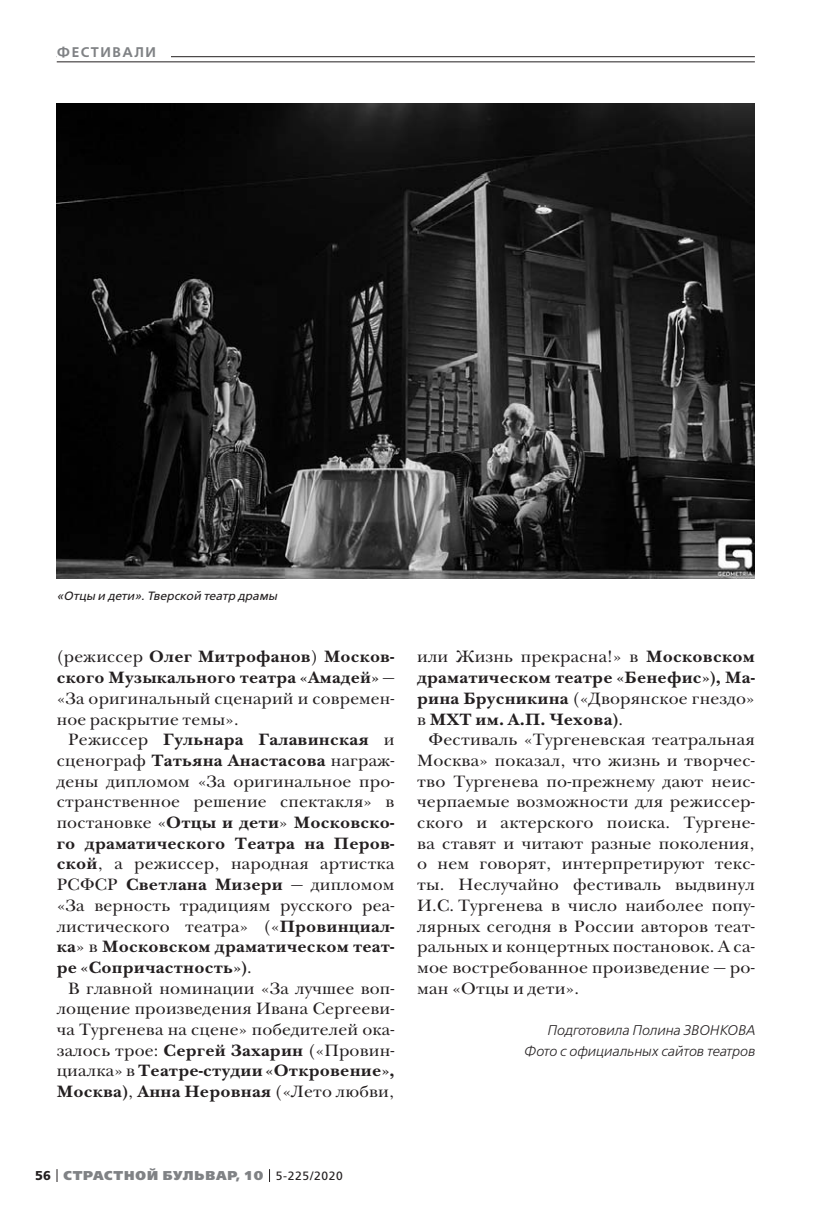
<style>
.page{position:relative;width:823px;height:1219px;background:#fff}
.page>*{position:absolute;margin:0;border:0;box-sizing:border-box;transform-origin:0 0}
.t1{font:17px/20.6px "New Baskerville ITC";letter-spacing:.01em;color:#231f20;text-align:justify}
.t2{font:17px/20.6px "New Baskerville ITC";letter-spacing:.01em;color:#231f20;text-align:justify;scale:1.04 1}
.t3{font:700 17px/20.6px "New Baskerville ITC";letter-spacing:.01em;color:#231f20;text-align:justify}
.t4{font:italic 300 14px/20.8px "Free Set";color:#231f20;text-align:right}
.t5{font:600 14px "Free Set";letter-spacing:.11em;color:#808285}
.t6{font:800 12.8px "Free Set";letter-spacing:.07em;color:#808285}
.t7{font:italic 12px "Free Set";letter-spacing:.005em;color:#231f20}
.s1{font-weight:700}
.s2{font-weight:400}
.s3{font-weight:700;color:#231f20}
.s4{font-weight:400;font-size:12px;color:#231f20}
</style>
<div class="page">
<svg style="left:57px;top:1169px;width:1px;height:13px"></svg>
<svg style="left:269px;top:1169px;width:1px;height:13px"></svg>
<hr style="left:57px;top:56px;width:697px;height:1px;background:#231f20">
<div style="left:57px;top:42px;width:113px;height:20px;background:#fff"></div>
<hr style="left:57px;top:62px;width:697px;height:1px;background:#231f20">
<img style="left:57px;top:103px;width:696px;height:475px">
<p class="t5" style="left:57px;top:46px;width:100px">ФЕСТИВАЛИ</p>
<p class="t7" style="left:57px;top:590px;width:222px">«Отцы и дети». Тверской театр драмы</p>
<p class="t1" style="left:57px;top:648px;width:339px">(режиссер <span class="s1">Олег Митрофанов</span>) <span class="s1">Москов&shy;ского Музыкального театра «Амадей»</span> — «За оригинальный сценарий и современ&shy;ное раскрытие темы».</p>
<p class="t1" style="left:57px;top:731px;width:339px;text-indent:11px">Режиссер <span class="s1">Гульнара Галавинская</span> и сценограф <span class="s1">Татьяна Анастасова</span> награж&shy;дены дипломом «За оригинальное про&shy;странственное решение спектакля» в постановке «<span class="s1">Отцы и дети</span>» <span class="s1">Московско&shy;го драматического Театра на Перов&shy;ской</span>, а режиссер, народная артистка РСФСР <span class="s1">Светлана Мизери</span> — дипломом «За верность традициям русского реа&shy;листического театра» («<span class="s1">Провинциал&shy;ка</span>» в <span class="s1">Московском драматическом теат&shy;ре «Сопричастность»)</span>.</p>
<p class="t1" style="left:57px;top:979px;width:339px;text-indent:11px">В главной номинации «За лучшее воп&shy;лощение произведения Ивана Сергееви&shy;ча Тургенева на сцене» победителей ока&shy;залось трое: <span class="s1">Сергей Захарин</span> («Провин&shy;циалка» в <span class="s1">Театре-студии «Откровение», Москва)</span>, <span class="s1">Анна Неровная</span> («Лето любви,</p>
<p class="t3" style="left:417px;top:648px;width:339px"><span class="s2">или Жизнь прекрасна!» в</span> Московском драматическом театре «Бенефис»), Ма&shy;рина Брусникина <span class="s2">(«Дворянское гнездо» в</span> МХТ им. А.П. Чехова)<span class="s2">.</span></p>
<p class="t2" style="left:417px;top:731px;width:326px;text-indent:11px">Фестиваль «Тургеневская театральная Москва» показал, что жизнь и творчес&shy;тво Тургенева по-прежнему дают неис&shy;черпаемые возможности для режиссер&shy;ского и актерского поиска. Тургене&shy;ва ставят и читают разные поколения, о нем говорят, интерпретируют текс&shy;ты. Неслучайно фестиваль выдвинул И.С. Тургенева в число наиболее попу&shy;лярных сегодня в России авторов теат&shy;ральных и концертных постановок. А са&shy;мое востребованное произведение — ро&shy;ман «Отцы и дети».</p>
<p class="t4" style="left:523px;top:1021px;width:232px">Подготовила Полина ЗВОНКОВА<br>Фото с официальных сайтов театров</p>
<p class="t6" style="left:35px;top:1169px;width:309px"><span class="s3">56</span> СТРАСТНОЙ БУЛЬВАР, 10 <span class="s4">5-225/2020</span></p>
</div>
